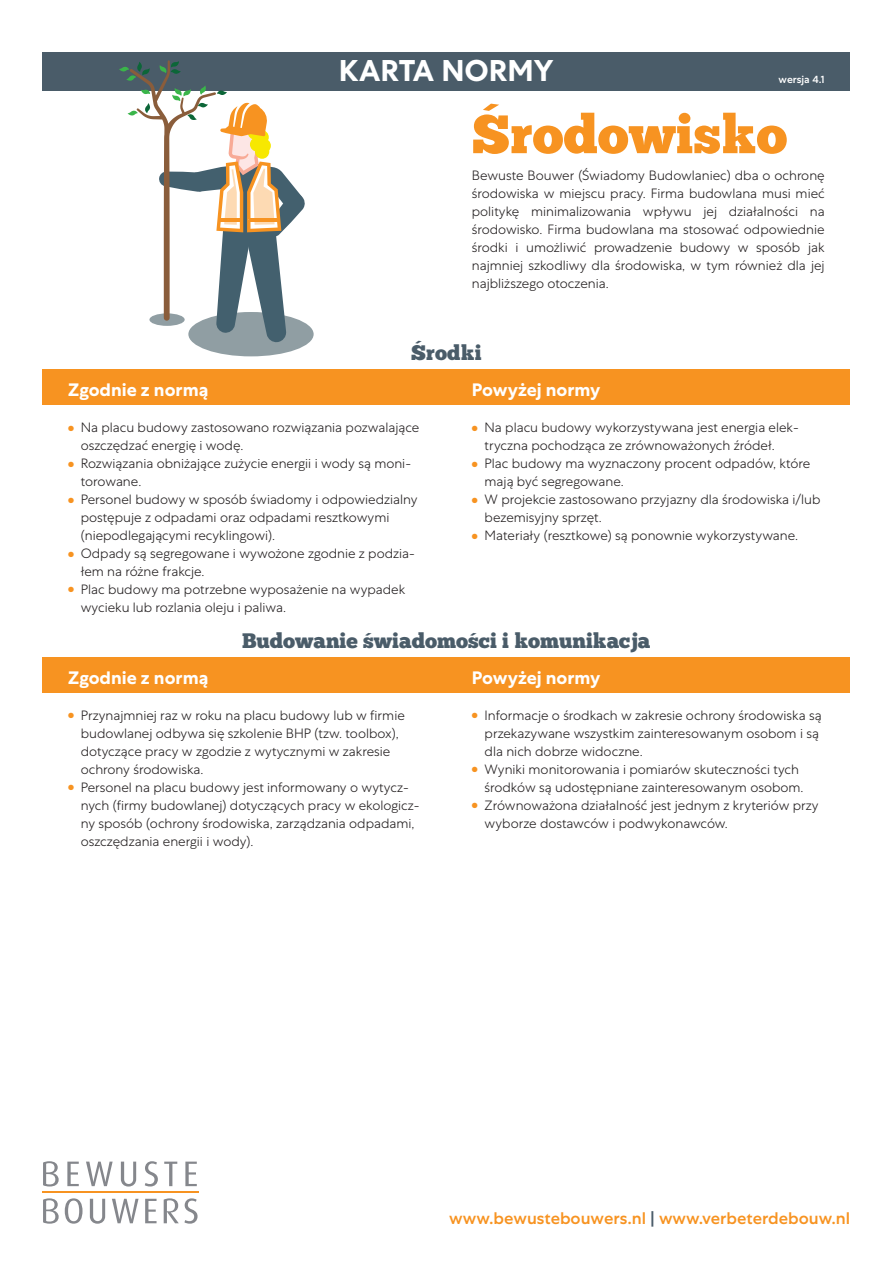
<style>
.page{position:relative;width:893px;height:1263px;background:#fff}
.page>*{position:absolute;margin:0;border:0;box-sizing:border-box;transform-origin:0 0}
.t1{font:54px "Chunk Five";color:#f79321}
.t2{font:700 30px "Centra No 1";color:#fff}
.t3{font:21px "Chunk Five";color:#4a5c69}
.t4{font:700 18px "Centra No 1";color:#fff}
.t5{font:500 16.8px "Centra No 1";color:#f79321}
.t6{font:300 13.5px/18px "Centra No 1";color:#231f20}
.t7{font:500 10.5px "Centra No 1";color:#fff}
.s1{color:#4a5c69}
</style>
<div class="page">
<div style="left:43px;top:53px;width:807px;height:38px;background:#4a5c69"></div>
<div style="left:43px;top:369px;width:807px;height:36px;background:#f79321"></div>
<div style="left:43px;top:657px;width:807px;height:36px;background:#f79321"></div>
<div style="left:188px;top:312px;width:126px;height:44px;background:#909ea3;border-radius:50%"></div>
<svg style="left:119px;top:67px;width:10px;height:5px"></svg>
<svg style="left:126px;top:60px;width:180px;height:283px"></svg>
<svg style="left:43px;top:1161px;width:16px;height:26px"></svg>
<svg style="left:67px;top:1162px;width:12px;height:24px"></svg>
<svg style="left:86px;top:1162px;width:27px;height:24px"></svg>
<svg style="left:121px;top:1162px;width:15px;height:25px"></svg>
<svg style="left:145px;top:1161px;width:13px;height:26px"></svg>
<svg style="left:164px;top:1162px;width:13px;height:24px"></svg>
<svg style="left:185px;top:1162px;width:12px;height:24px"></svg>
<svg style="left:65px;top:1198px;width:18px;height:26px"></svg>
<svg style="left:90px;top:1199px;width:15px;height:25px"></svg>
<svg style="left:112px;top:1199px;width:27px;height:24px"></svg>
<svg style="left:145px;top:1199px;width:12px;height:24px"></svg>
<svg style="left:164px;top:1198px;width:34px;height:26px"></svg>
<hr style="left:42px;top:1191px;width:156px;height:2px;background:#f79321">
<svg style="left:43px;top:1198px;width:16px;height:26px"></svg>
<h2 class="t2" style="left:339px;top:60px;width:216px">KARTA NORMY</h2>
<p class="t7" style="left:779px;top:73px;width:48px">wersja 4.1</p>
<h1 class="t1" style="left:472px;top:103px;width:317px">Środowisko</h1>
<p class="t6" style="left:472px;top:168px;width:354px;text-align:justify">Bewuste Bouwer (Świadomy Budowlaniec) dba o ochronę środowiska w miejscu pracy. Firma budowlana musi mieć politykę minimalizowania wpływu jej działalności na środowisko. Firma budowlana ma stosować odpowiednie środki i umożliwić prowadzenie budowy w sposób jak najmniej szkodliwy dla środowiska, w tym również dla jej najbliższego otoczenia.</p>
<h3 class="t3" style="left:411px;top:341px;width:72px">Środki</h3>
<h3 class="t4" style="left:68px;top:383px;width:142px">Zgodnie z normą</h3>
<p class="t6" style="left:81px;top:419px;width:340px">Na placu budowy zastosowano rozwiązania pozwalające oszczędzać energię i wodę.<br>Rozwiązania obniżające zużycie energii i wody są moni&shy;torowane.<br>Personel budowy w sposób świadomy i odpowiedzialny postępuje z odpadami oraz odpadami resztkowymi (niepodlegającymi recyklingowi).<br>Odpady są segregowane i wywożone zgodnie z podzia&shy;łem na różne frakcje.<br>Plac budowy ma potrzebne wyposażenie na wypadek wycieku lub rozlania oleju i paliwa.</p>
<h3 class="t4" style="left:472px;top:383px;width:130px">Powyżej normy</h3>
<p class="t6" style="left:485px;top:419px;width:337px">Na placu budowy wykorzystywana jest energia elek&shy;tryczna pochodząca ze zrównoważonych źródeł.<br>Plac budowy ma wyznaczony procent odpadów, które mają być segregowane.<br>W projekcie zastosowano przyjazny dla środowiska i/lub bezemisyjny sprzęt.<br>Materiały (resztkowe) są ponownie wykorzystywane.</p>
<h3 class="t3" style="left:242px;top:628px;width:410px">Budowanie świadomości i komunikacja</h3>
<h3 class="t4" style="left:68px;top:671px;width:142px">Zgodnie z normą</h3>
<p class="t6" style="left:81px;top:707px;width:340px">Przynajmniej raz w roku na placu budowy lub w firmie budowlanej odbywa się szkolenie BHP (tzw. toolbox), dotyczące pracy w zgodzie z wytycznymi w zakresie ochrony środowiska.<br>Personel na placu budowy jest informowany o wytycz&shy;nych (firmy budowlanej) dotyczących pracy w ekologicz&shy;ny sposób (ochrony środowiska, zarządzania odpadami, oszczędzania energii i wody).</p>
<h3 class="t4" style="left:472px;top:671px;width:130px">Powyżej normy</h3>
<p class="t6" style="left:485px;top:707px;width:339px">Informacje o środkach w zakresie ochrony środowiska są przekazywane wszystkim zainteresowanym osobom i są dla nich dobrze widoczne.<br>Wyniki monitorowania i pomiarów skuteczności tych środków są udostępniane zainteresowanym osobom.<br>Zrównoważona działalność jest jednym z kryteriów przy wyborze dostawców i podwykonawców.</p>
<p class="t5" style="left:449px;top:1208px;width:402px">www.bewustebouwers.nl <span class="s1">|</span> www.verbeterdebouw.nl</p>
</div>
